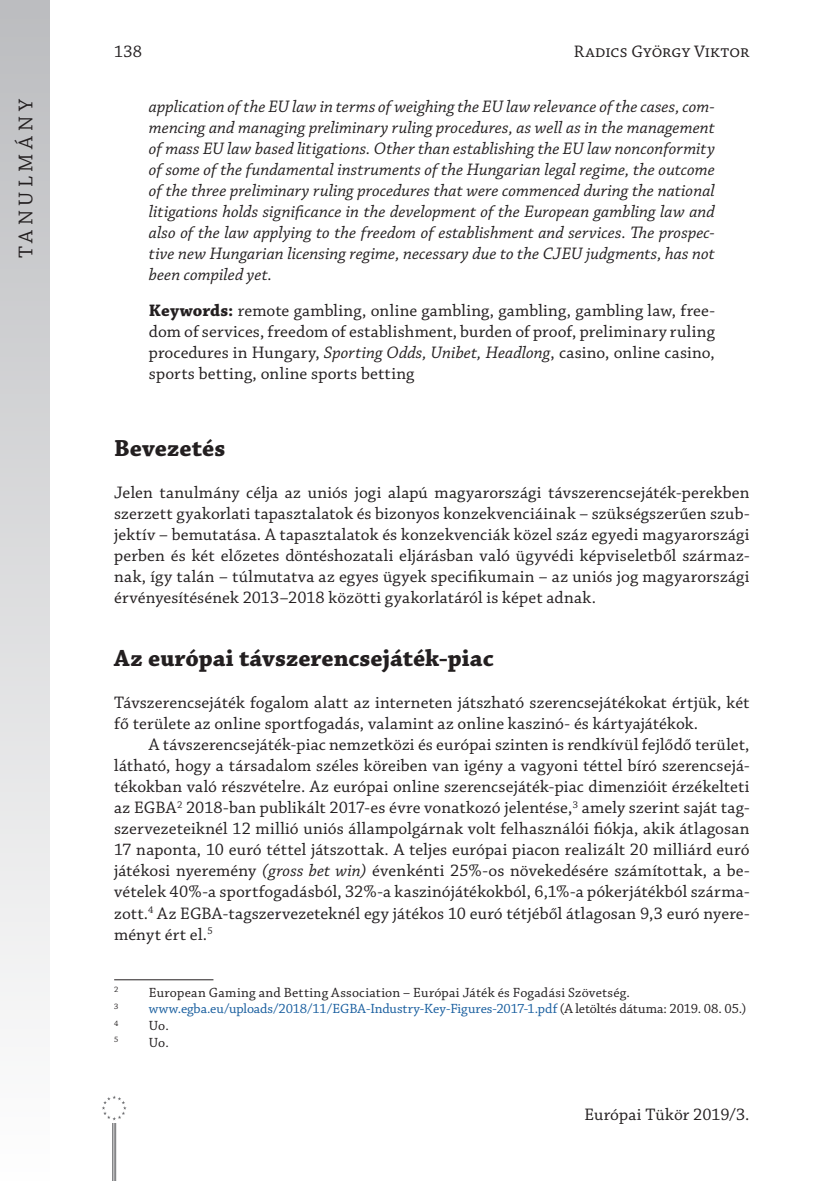
<style>
.page{position:relative;width:834px;height:1181px;background:#fff}
.page>*{position:absolute;margin:0;border:0;box-sizing:border-box;transform-origin:0 0}
._1_1__Head{font:700 24.5px "Chaparral Pro";color:#231f20}
.t1{font:21px "Chaparral Pro";letter-spacing:.21em;color:#231f20}
._1__Body{font:17.5px/21px "Chaparral Pro";color:#231f20;text-align:justify}
._2__Body_1st_paragra{font:17.5px/21px "Chaparral Pro";letter-spacing:.005em;color:#231f20;text-align:justify}
._3__Abstract{font:italic 17.5px/21px "Chaparral Pro";letter-spacing:.005em;color:#231f20;text-align:justify}
._3__Absztract_kulcss{font:17.5px/21px "Chaparral Pro";color:#231f20;text-align:justify}
.Footnote_text{font:14px "Chaparral Pro";letter-spacing:-.015em;color:#175d9e}
.Footnote_text-2{font:14px "Chaparral Pro";letter-spacing:.01em;color:#231f20}
.Footnote_text-3{font:8.22px "Chaparral Pro";color:#231f20}
.s1{font-weight:700}
.s2{font-style:italic}
.s3{color:#231f20}
</style>
<div class="page">
<div style="left:0;top:0;width:50px;height:1181px;background:linear-gradient(to bottom,#bbbcbf,#fefefe)"></div>
<hr style="left:112px;top:1107px;width:1px;height:74px;background:#6c6d70">
<hr style="left:114px;top:1107px;width:1px;height:74px;background:#6c6d70">
<hr style="left:115px;top:1107px;width:1px;height:74px;background:#6c6d70">
<div style="left:99px;top:1093px;width:30px;height:29px;background:#fff"></div>
<svg style="left:102px;top:1095px;width:24px;height:25px"></svg>
<hr style="left:114px;top:979px;width:99px;height:1px;background:#231f20">
<p class="_1__Body" style="left:114px;top:42px;width:29px">138</p>
<p class="_1__Body" style="left:573px;top:42px;width:177px">Radics György Viktor</p>
<p class="t1" style="left:14px;top:258px;width:161px;rotate:-90deg">TANULMÁNY</p>
<p class="_3__Abstract" style="left:149px;top:97px;width:567px">application of the EU law in terms of weighing the EU law relevance of the cases, com&shy;mencing and managing preliminary ruling procedures, as well as in the management of mass EU law based litigations. Other than establishing the EU law nonconformity of some of the fundamental instruments of the Hungarian legal regime, the outcome of the three preliminary ruling procedures that were commenced during the national litigations holds significance in the development of the European gambling law and also of the law applying to the freedom of establishment and services. The prospec&shy;tive new Hungarian licensing regime, necessary due to the CJEU judgments, has not been compiled yet.</p>
<p class="_3__Absztract_kulcss" style="left:149px;top:301px;width:567px"><span class="s1">Keywords:</span> remote gambling, online gambling, gambling, gambling law, free&shy;dom of services, freedom of establishment, burden of proof, preliminary ruling procedures in Hungary, <span class="s2">Sporting Odds, Unibet, Headlong</span>, casino, online casino, sports betting, online sports betting</p>
<p class="_1_1__Head" style="left:114px;top:434px;width:113px">Bevezetés</p>
<p class="_2__Body_1st_paragra" style="left:114px;top:483px;width:637px">Jelen tanulmány célja az uniós jogi alapú magyarországi távszerencsejáték-perekben szerzett gyakorlati tapasztalatok és bizonyos konzekvenciáinak – szükségszerűen szub&shy;jektív – bemutatása. A tapasztalatok és konzekvenciák közel száz egyedi magyarországi perben és két előzetes döntéshozatali eljárásban való ügyvédi képviseletből származ&shy;nak, így talán – túlmutatva az egyes ügyek specifikumain – az uniós jog magyarországi érvényesítésének 2013–2018 közötti gyakorlatáról is képet adnak.</p>
<p class="_1_1__Head" style="left:114px;top:644px;width:381px">Az európai távszerencsejáték-piac</p>
<p class="_2__Body_1st_paragra" style="left:114px;top:693px;width:636px">Távszerencsejáték fogalom alatt az interneten játszható szerencsejátékokat értjük, két fő területe az online sportfogadás, valamint az online kaszinó- és kártyajátékok.</p>
<p class="_1__Body" style="left:114px;top:735px;width:636px;text-indent:35px">A távszerencsejáték-piac nemzetközi és európai szinten is rendkívül fejlődő terület, látható, hogy a társadalom széles köreiben van igény a vagyoni téttel bíró szerencsejá&shy;tékokban való részvételre. Az európai online szerencsejáték-piac dimenzióit érzékelteti az EGBA<sup>2</sup> 2018-ban publikált 2017-es évre vonatkozó jelentése,<sup>3</sup> amely szerint saját tag&shy;szervezeteiknél 12 millió uniós állampolgárnak volt felhasználói fiókja, akik átlagosan 17 naponta, 10 euró téttel játszottak. A teljes európai piacon realizált 20 milliárd euró játékosi nyeremény <span class="s2">(gross bet win)</span> évenkénti 25%-os növekedésére számítottak, a be&shy;vételek 40%-a sportfogadásból, 32%-a kaszinójátékokból, 6,1%-a pókerjátékból szárma&shy;zott.<sup>4</sup> Az EGBA-tagszervezeteknél egy játékos 10 euró tétjéből átlagosan 9,3 euró nyere&shy;ményt ért el.<sup>5</sup></p>
<p class="Footnote_text-3" style="left:114px;top:984px;width:6px">2</p>
<p class="Footnote_text-2" style="left:149px;top:984px;width:482px">European Gaming and Betting Association – Európai Játék és Fogadási Szövetség.</p>
<p class="Footnote_text-3" style="left:114px;top:1001px;width:6px">3</p>
<p class="Footnote_text" style="left:149px;top:1001px;width:599px">www.egba.eu/uploads/2018/11/EGBA-Industry-Key-Figures-2017-1.pdf <span class="s3">(A letöltés dátuma: 2019. 08. 05.)</span></p>
<p class="Footnote_text-3" style="left:114px;top:1018px;width:6px">4</p>
<p class="Footnote_text-2" style="left:149px;top:1018px;width:21px">Uo.</p>
<p class="Footnote_text-3" style="left:114px;top:1035px;width:6px">5</p>
<p class="Footnote_text-2" style="left:149px;top:1035px;width:21px">Uo.</p>
<p class="_1__Body" style="left:584px;top:1105px;width:167px">Európai Tükör 2019/3.</p>
</div>
